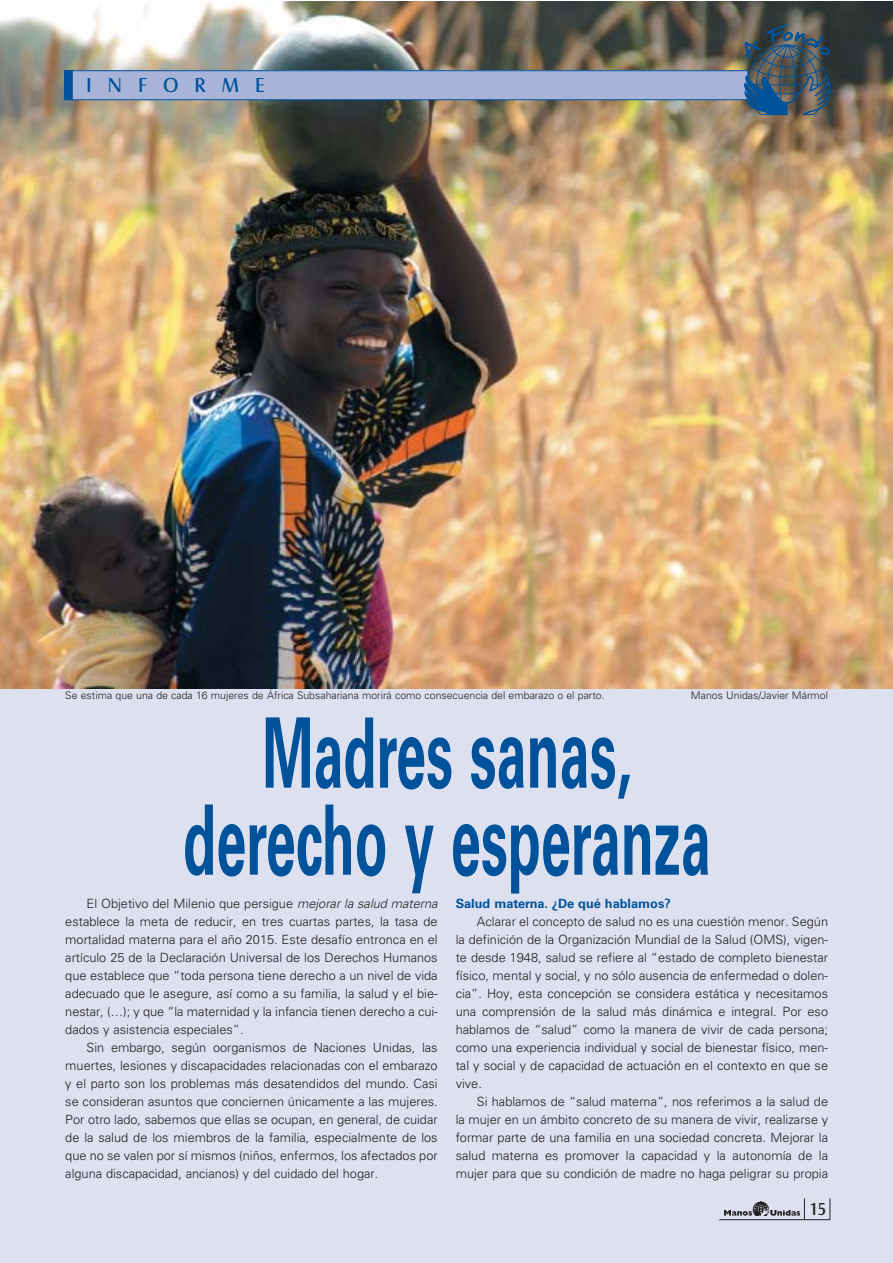
<style>
.page{position:relative;width:893px;height:1263px;background:#fff}
.page>*{position:absolute;margin:0;border:0;box-sizing:border-box;transform-origin:0 0}
.t1{font:700 97.2px/87px "Univers LT Std";color:#00529b;text-align:center;scale:.56 1}
.t2{font:21px "Castle T";letter-spacing:.765em;color:#00529b}
.t3{font:18px "Castle T";color:#231f1f}
.t4{font:300 12.75px/18px "Univers LT Std";color:#231f1f;text-align:justify}
.t5{font:700 12.75px "Univers LT Std";color:#00529b}
.t6{font:300 10.5px "Univers LT Std";color:#231f1f}
.s1{font-style:italic}
</style>
<div class="page">
<div style="left:0;top:2px;width:892px;height:1261px;background:#dde0ef"></div>
<img style="left:0;top:2px;width:892px;height:686px">
<div style="left:70px;top:71px;width:677px;height:29px;background:#a7b4d7"></div>
<div style="left:70px;top:70px;width:678px;height:30px;border:1px solid #00529b"></div>
<div style="left:65px;top:71px;width:7px;height:29px;background:#00529b"></div>
<div style="left:64px;top:70px;width:9px;height:30px;border:1px solid #00529b"></div>
<svg style="left:829px;top:1198px;width:1px;height:21px"></svg>
<hr style="left:719px;top:1219px;width:111px;height:1px;background:#231f1f">
<svg style="left:724px;top:1198px;width:81px;height:22px"></svg>
<svg style="left:739px;top:24px;width:92px;height:92px;background:#4c5a62"></svg>
<h2 class="t2" style="left:86px;top:77px;width:180px">INFORME</h2>
<p class="t6" style="left:65px;top:692px;width:541px">Se estima que una de cada 16 mujeres de África Subsahariana morirá como consecuencia del embarazo o el parto.</p>
<p class="t6" style="left:691px;top:691px;width:139px">Manos Unidas/Javier Mármol</p>
<h1 class="t1" style="left:183px;top:716px;width:943px">Madres sanas, derecho y esperanza</h1>
<p class="t4" style="left:65px;top:896px;width:374px;text-indent:21px">El Objetivo del Milenio que persigue <span class="s1">mejorar la salud materna </span>establece la meta de reducir, en tres cuartas partes, la tasa de mortalidad materna para el año 2015. Este desafío entronca en el artículo 25 de la Declaración Universal de los Derechos Humanos que establece que “toda persona tiene derecho a un nivel de vida adecuado que le asegure, así como a su familia, la salud y el bie&shy;nestar, (…); y que “la maternidad y la infancia tienen derecho a cui&shy;dados y asistencia especiales”.</p>
<p class="t4" style="left:65px;top:1040px;width:374px;text-indent:21px">Sin embargo, según oorganismos de Naciones Unidas, las muertes, lesiones y discapacidades relacionadas con el embarazo y el parto son los problemas más desatendidos del mundo. Casi se consideran asuntos que conciernen únicamente a las mujeres.<br>Por otro lado, sabemos que ellas se ocupan, en general, de cuidar de la salud de los miembros de la familia, especialmente de los que no se valen por sí mismos (niños, enfermos, los afectados por alguna discapacidad, ancianos) y del cuidado del hogar.</p>
<p class="t5" style="left:455px;top:899px;width:216px">Salud materna. ¿De qué hablamos?</p>
<p class="t4" style="left:455px;top:914px;width:374px;text-indent:21px">Aclarar el concepto de salud no es una cuestión menor. Según la definición de la Organización Mundial de la Salud (OMS), vigen&shy;te desde 1948, salud se refiere al “estado de completo bienestar físico, mental y social, y no sólo ausencia de enfermedad o dolen&shy;cia”. Hoy, esta concepción se considera estática y necesitamos una comprensión de la salud más dinámica e integral. Por eso hablamos de “salud” como la manera de vivir de cada persona; como una experiencia individual y social de bienestar físico, men&shy;tal y social y de capacidad de actuación en el contexto en que se vive.</p>
<p class="t4" style="left:455px;top:1094px;width:374px;text-indent:21px">Si hablamos de “salud materna”, nos referimos a la salud de la mujer en un ámbito concreto de su manera de vivir, realizarse y formar parte de una familia en una sociedad concreta. Mejorar la salud materna es promover la capacidad y la autonomía de la mujer para que su condición de madre no haga peligrar su propia</p>
<h3 class="t3" style="left:809px;top:1202px;width:18px">15</h3>
</div>
